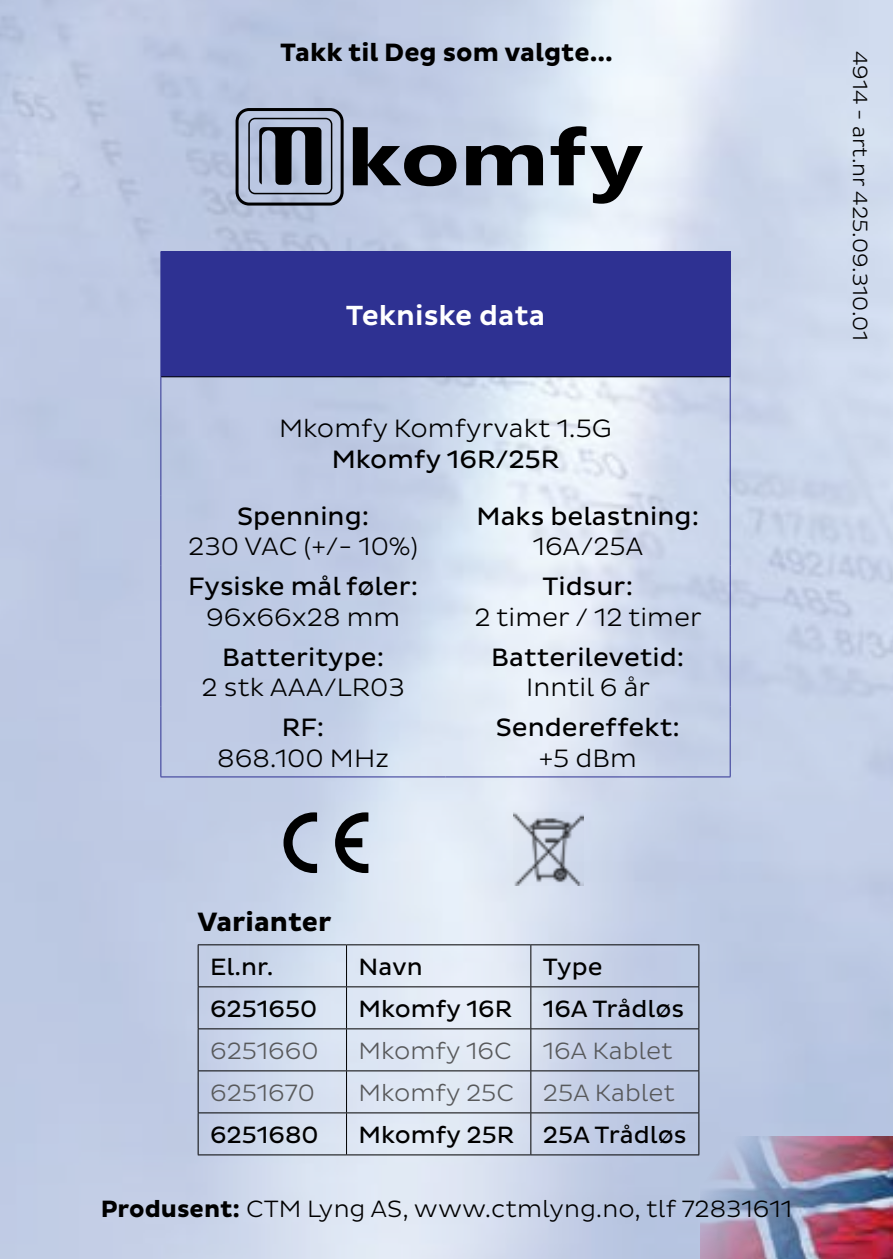
<style>
.page{position:relative;width:893px;height:1259px;background:#fff}
.page>*{position:absolute;margin:0;border:0;box-sizing:border-box;transform-origin:0 0}
.t1{font:500 28.2px "Pluto Sans";color:#fff}
.t2{font:700 27px "Pluto Sans";color:#000}
.t3{font:25.5px "Pluto Sans";color:#000}
.t4{font:300 25.5px "Pluto Sans";color:#000}
.t5{font:700 25.5px "Pluto Sans";color:#000}
.t6{font:24px "Pluto Sans";color:#000}
.t7{font:300 24px "Pluto Sans";color:#58595b}
.t8{font:300 24px "Pluto Sans";color:#000}
.t9{font:300 21px "Pluto Sans";color:#000}
.s1{font-weight:700}
</style>
<div class="page">
<img style="left:0;top:0;width:893px;height:1259px">
<img style="left:700px;top:1137px;width:193px;height:122px">
<svg style="left:236px;top:108px;width:108px;height:97px;background:#7a8294"></svg>
<svg style="left:353px;top:127px;width:103px;height:59px;background:#656b79"></svg>
<svg style="left:466px;top:145px;width:77px;height:40px;background:#484c53"></svg>
<svg style="left:551px;top:126px;width:92px;height:78px;background:#979da3"></svg>
<svg style="left:335px;top:812px;width:33px;height:61px;background:#70767f"></svg>
<svg style="left:283px;top:812px;width:34px;height:61px;background:#7a818f"></svg>
<img style="left:514px;top:812px;width:70px;height:73px">
<hr style="left:198px;top:944px;width:149px;height:1px;background:#000">
<hr style="left:198px;top:945px;width:1px;height:41px;background:#000">
<hr style="left:347px;top:944px;width:184px;height:1px;background:#000">
<hr style="left:346px;top:945px;width:1px;height:41px;background:#000">
<hr style="left:531px;top:944px;width:168px;height:1px;background:#000">
<hr style="left:530px;top:945px;width:1px;height:41px;background:#000">
<hr style="left:698px;top:945px;width:1px;height:41px;background:#000">
<hr style="left:198px;top:986px;width:149px;height:1px;background:#000">
<hr style="left:198px;top:987px;width:1px;height:41px;background:#000">
<hr style="left:347px;top:986px;width:184px;height:1px;background:#000">
<hr style="left:346px;top:987px;width:1px;height:41px;background:#000">
<hr style="left:531px;top:986px;width:168px;height:1px;background:#000">
<hr style="left:530px;top:987px;width:1px;height:41px;background:#000">
<hr style="left:698px;top:987px;width:1px;height:41px;background:#000">
<hr style="left:198px;top:1028px;width:149px;height:1px;background:#000">
<hr style="left:198px;top:1029px;width:1px;height:41px;background:#000">
<hr style="left:347px;top:1028px;width:184px;height:1px;background:#000">
<hr style="left:346px;top:1029px;width:1px;height:41px;background:#000">
<hr style="left:531px;top:1028px;width:168px;height:1px;background:#000">
<hr style="left:530px;top:1029px;width:1px;height:41px;background:#000">
<hr style="left:698px;top:1029px;width:1px;height:41px;background:#000">
<hr style="left:198px;top:1070px;width:149px;height:1px;background:#000">
<hr style="left:198px;top:1071px;width:1px;height:41px;background:#000">
<hr style="left:347px;top:1070px;width:184px;height:1px;background:#000">
<hr style="left:346px;top:1071px;width:1px;height:41px;background:#000">
<hr style="left:531px;top:1070px;width:168px;height:1px;background:#000">
<hr style="left:530px;top:1071px;width:1px;height:41px;background:#000">
<hr style="left:698px;top:1071px;width:1px;height:41px;background:#000">
<hr style="left:198px;top:1112px;width:149px;height:1px;background:#000">
<hr style="left:198px;top:1113px;width:1px;height:41px;background:#000">
<hr style="left:347px;top:1112px;width:184px;height:1px;background:#000">
<hr style="left:346px;top:1113px;width:1px;height:41px;background:#000">
<hr style="left:531px;top:1112px;width:168px;height:1px;background:#000">
<hr style="left:530px;top:1113px;width:1px;height:41px;background:#000">
<hr style="left:698px;top:1113px;width:1px;height:41px;background:#000">
<hr style="left:198px;top:1154px;width:149px;height:1px;background:#000">
<hr style="left:347px;top:1154px;width:184px;height:1px;background:#000">
<hr style="left:531px;top:1154px;width:168px;height:1px;background:#000">
<div style="left:161px;top:252px;width:569px;height:125px;background:#2e3192"></div>
<hr style="left:161px;top:251px;width:284px;height:1px;background:#2e3192">
<hr style="left:160px;top:252px;width:1px;height:125px;background:#2e3192">
<hr style="left:445px;top:251px;width:285px;height:1px;background:#2e3192">
<hr style="left:730px;top:252px;width:1px;height:125px;background:#2e3192">
<hr style="left:161px;top:376px;width:284px;height:1px;background:#000">
<hr style="left:445px;top:376px;width:285px;height:1px;background:#000">
<hr style="left:160px;top:377px;width:1px;height:118px;background:#2e3192">
<hr style="left:730px;top:377px;width:1px;height:118px;background:#2e3192">
<hr style="left:160px;top:495px;width:1px;height:70px;background:#2e3192">
<hr style="left:730px;top:495px;width:1px;height:70px;background:#2e3192">
<hr style="left:160px;top:565px;width:1px;height:71px;background:#2e3192">
<hr style="left:730px;top:565px;width:1px;height:71px;background:#2e3192">
<hr style="left:160px;top:636px;width:1px;height:70px;background:#2e3192">
<hr style="left:730px;top:636px;width:1px;height:70px;background:#2e3192">
<hr style="left:160px;top:706px;width:1px;height:70px;background:#2e3192">
<hr style="left:730px;top:706px;width:1px;height:70px;background:#2e3192">
<hr style="left:161px;top:776px;width:284px;height:1px;background:#2e3192">
<hr style="left:445px;top:776px;width:285px;height:1px;background:#2e3192">
<p class="t5" style="left:280px;top:37px;width:334px">Takk til Deg som valgte...</p>
<p class="t1" style="left:346px;top:299px;width:201px">Tekniske data</p>
<p class="t4" style="left:279px;top:414px;width:334px">Mkomfy Komfyrvakt 1.5G</p>
<p class="t3" style="left:332px;top:444px;width:229px">Mkomfy 16R/25R</p>
<p class="t3" style="left:237px;top:501px;width:134px">Spenning:</p>
<p class="t4" style="left:188px;top:532px;width:232px">230 VAC (+/- 10%)</p>
<p class="t3" style="left:477px;top:501px;width:224px">Maks belastning:</p>
<p class="t4" style="left:533px;top:532px;width:112px">16A/25A</p>
<p class="t3" style="left:188px;top:572px;width:232px">Fysiske mål føler:</p>
<p class="t4" style="left:206px;top:603px;width:195px">96x66x28 mm</p>
<p class="t3" style="left:222px;top:642px;width:164px">Batteritype:</p>
<p class="t4" style="left:202px;top:673px;width:205px">2 stk AAA/LR03</p>
<p class="t3" style="left:282px;top:713px;width:44px">RF:</p>
<p class="t4" style="left:217px;top:743px;width:173px">868.100 MHz</p>
<p class="t2" style="left:198px;top:906px;width:135px">Varianter</p>
<p class="t3" style="left:542px;top:572px;width:92px">Tidsur:</p>
<p class="t4" style="left:474px;top:603px;width:229px">2 timer / 12 timer</p>
<p class="t3" style="left:491px;top:642px;width:195px">Batterilevetid:</p>
<p class="t4" style="left:526px;top:673px;width:126px">Inntil 6 år</p>
<p class="t3" style="left:496px;top:713px;width:186px">Sendereffekt:</p>
<p class="t4" style="left:539px;top:743px;width:100px">+5 dBm</p>
<p class="t6" style="left:210px;top:953px;width:65px">El.nr.</p>
<p class="t6" style="left:359px;top:953px;width:66px">Navn</p>
<p class="t6" style="left:543px;top:953px;width:61px">Type</p>
<p class="t6" style="left:210px;top:995px;width:109px">6251650</p>
<p class="t6" style="left:359px;top:995px;width:155px">Mkomfy 16R</p>
<p class="t6" style="left:543px;top:995px;width:143px">16A Trådløs</p>
<p class="t7" style="left:210px;top:1037px;width:110px">6251660</p>
<p class="t7" style="left:359px;top:1037px;width:155px">Mkomfy 16C</p>
<p class="t7" style="left:543px;top:1037px;width:131px">16A Kablet</p>
<p class="t7" style="left:210px;top:1079px;width:106px">6251670</p>
<p class="t7" style="left:359px;top:1079px;width:318px">Mkomfy 25C 25A Kablet</p>
<p class="t6" style="left:210px;top:1121px;width:110px">6251680</p>
<p class="t6" style="left:359px;top:1121px;width:329px">Mkomfy 25R 25A Trådløs</p>
<p class="t8" style="left:101px;top:1195px;width:693px"><span class="s1">Produsent:</span> CTM Lyng AS, www.ctmlyng.no, tlf 72831611</p>
<p class="t9" style="left:872px;top:50px;width:292px;rotate:90deg">4914 - art.nr 425.09.310.01</p>
</div>
